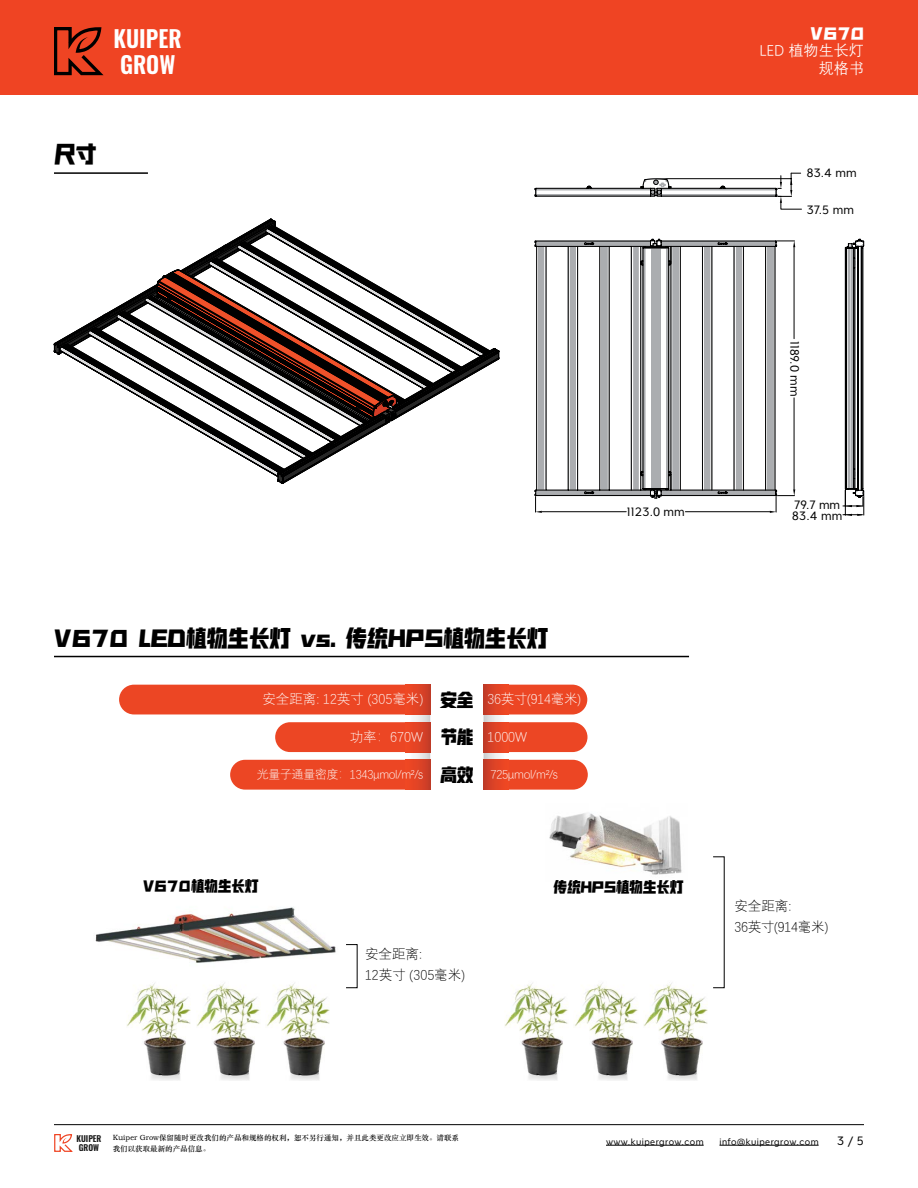
<style>
.page{position:relative;width:918px;height:1188px;background:#fff}
.page>*{position:absolute;margin:0;border:0;box-sizing:border-box;transform-origin:0 0}
.t1{font:600 23.25px/26.5px "Oswald";color:#fff}
.t2{font:21px "Shanghai Face Rock GB Heavy";color:#000}
.t3{font:16.5px "Shanghai Face Rock GB Heavy";color:#000}
.t4{font:15px/18px "Deng Xian";letter-spacing:.01em;color:#fff;text-align:right}
.t5{font:15px "Shanghai Face Rock GB Heavy";color:#fff}
.t6{font:300 13.5px "Deng Xian";color:#fff}
.t7{font:13.5px "Shanghai Face Rock GB Heavy";color:#000}
.t8{font:300 13.5px/21px "Deng Xian";color:#000}
.t9{font:300 13.5px/21px "Deng Xian";letter-spacing:-.02em;color:#000}
.t10{font:300 13.5px "Deng Xian";letter-spacing:-.02em;color:#fff}
.t11{font:12px "Never Mind";color:#000}
.t12{font:300 12px "Deng Xian";letter-spacing:-.03em;color:#fff}
.t13{font:9px "Never Mind";letter-spacing:.05em;color:#000}
.t14{font:600 8.4px/9.6px "Oswald";color:#181818}
.t15{font:7.5px/10.5px "ST Zhongsong";color:#000}
</style>
<div class="page">
<div style="left:0;top:0;width:918px;height:95px;background:#ef4423"></div>
<hr style="left:606px;top:1145px;width:98px;height:1px;background:#000">
<hr style="left:719px;top:1145px;width:100px;height:1px;background:#000">
<svg style="left:54px;top:27px;width:50px;height:48px"></svg>
<svg style="left:54px;top:1134px;width:19px;height:18px"></svg>
<hr style="left:54px;top:1124px;width:810px;height:1px;background:#000">
<svg style="left:508px;top:685px;width:79px;height:30px;background:#ec4f2f"></svg>
<div style="left:120px;top:685px;width:285px;height:29px;background:#ec4624"></div>
<div style="left:275px;top:722px;width:130px;height:30px;background:#ec4624"></div>
<svg style="left:508px;top:722px;width:79px;height:30px;background:#ec4d2d"></svg>
<div style="left:230px;top:760px;width:175px;height:30px;background:#ec4624"></div>
<svg style="left:508px;top:760px;width:80px;height:30px;background:#ed4f2f"></svg>
<img style="left:405px;top:714px;width:25px;height:46px">
<img style="left:405px;top:685px;width:25px;height:29px">
<img style="left:405px;top:722px;width:25px;height:30px">
<img style="left:405px;top:760px;width:25px;height:30px">
<img style="left:484px;top:715px;width:24px;height:75px">
<img style="left:484px;top:685px;width:24px;height:30px">
<img style="left:484px;top:722px;width:24px;height:30px">
<hr style="left:794px;top:247px;width:1px;height:92px;background:#000">
<hr style="left:794px;top:398px;width:1px;height:91px;background:#000">
<svg style="left:778px;top:241px;width:17px;height:6px"></svg>
<hr style="left:542px;top:511px;width:84px;height:1px;background:#000">
<hr style="left:685px;top:511px;width:85px;height:1px;background:#000">
<svg style="left:770px;top:489px;width:25px;height:24px"></svg>
<svg style="left:535px;top:499px;width:7px;height:14px"></svg>
<svg style="left:535px;top:240px;width:242px;height:256px"></svg>
<svg style="left:843px;top:238px;width:22px;height:278px"></svg>
<hr style="left:54px;top:172px;width:94px;height:2px;background:#000">
<svg style="left:534px;top:173px;width:268px;height:37px"></svg>
<svg style="left:54px;top:219px;width:445px;height:264px"></svg>
<img style="left:549px;top:813px;width:133px;height:62px">
<img style="left:95px;top:907px;width:241px;height:56px">
<img style="left:196px;top:983px;width:64px;height:97px">
<img style="left:574px;top:983px;width:64px;height:97px">
<img style="left:127px;top:983px;width:64px;height:97px">
<img style="left:504px;top:983px;width:64px;height:97px">
<img style="left:266px;top:983px;width:64px;height:97px">
<img style="left:644px;top:983px;width:64px;height:97px">
<hr style="left:54px;top:656px;width:635px;height:1px;background:#000">
<h1 class="t1" style="left:114px;top:26px;width:70px">KUIPER<br>GROW</h1>
<h2 class="t2" style="left:54px;top:141px;width:43px">尺寸</h2>
<h3 class="t5" style="left:811px;top:24px;width:55px">V670</h3>
<h3 class="t4" style="left:759px;top:41px;width:106px">LED 植物生长灯规格书</h3>
<h3 class="t11" style="left:807px;top:163px;width:51px">83.4 mm</h3>
<h3 class="t11" style="left:806px;top:200px;width:49px">37.5 mm</h3>
<h2 class="t2" style="left:54px;top:625px;width:495px">V670 LED植物生长灯 vs. 传统HPS植物生长灯</h2>
<h3 class="t3" style="left:440px;top:689px;width:34px">安全</h3>
<h3 class="t3" style="left:440px;top:727px;width:34px">节能</h3>
<h3 class="t3" style="left:440px;top:765px;width:34px">高效</h3>
<h3 class="t6" style="left:262px;top:691px;width:162px">安全距离: 12英寸 (305毫米)</h3>
<h3 class="t10" style="left:487px;top:691px;width:95px">36英寸(914毫米)</h3>
<h3 class="t6" style="left:350px;top:728px;width:75px">功率：670W</h3>
<h3 class="t6" style="left:487px;top:728px;width:41px">1000W</h3>
<h3 class="t12" style="left:257px;top:767px;width:168px">光量子通量密度：1343µmol/m²/s</h3>
<h3 class="t12" style="left:491px;top:767px;width:69px">725µmol/m²/s</h3>
<h3 class="t11" style="left:627px;top:502px;width:59px">1123.0 mm</h3>
<h3 class="t7" style="left:143px;top:877px;width:117px">V670植物生长灯</h3>
<h3 class="t7" style="left:554px;top:878px;width:131px">传统HPS植物生长灯</h3>
<h3 class="t8" style="left:365px;top:943px;width:102px">安全距离:<br>12英寸 (305毫米)</h3>
<h3 class="t11" style="left:804px;top:341px;width:57px;rotate:90deg">1189.0 mm</h3>
<h3 class="t11" style="left:794px;top:495px;width:47px">79.7 mm</h3>
<h3 class="t11" style="left:792px;top:507px;width:51px">83.4 mm</h3>
<h3 class="t9" style="left:734px;top:895px;width:95px">安全距离:<br>36英寸(914毫米)</h3>
<p class="t14" style="left:76px;top:1134px;width:27px">KUIPER<br>GROW</p>
<p class="t15" style="left:113px;top:1133px;width:348px">Kuiper Grow保留随时更改我们的产品和规格的权利，恕不另行通知，并且此类更改应立即生效。请联系我们以获取最新的产品信息。</p>
<p class="t13" style="left:606px;top:1135px;width:99px">www.kuipergrow.com</p>
<p class="t13" style="left:719px;top:1135px;width:101px">info@kuipergrow.com</p>
<h3 class="t11" style="left:837px;top:1132px;width:29px">3 / 5</h3>
</div>
